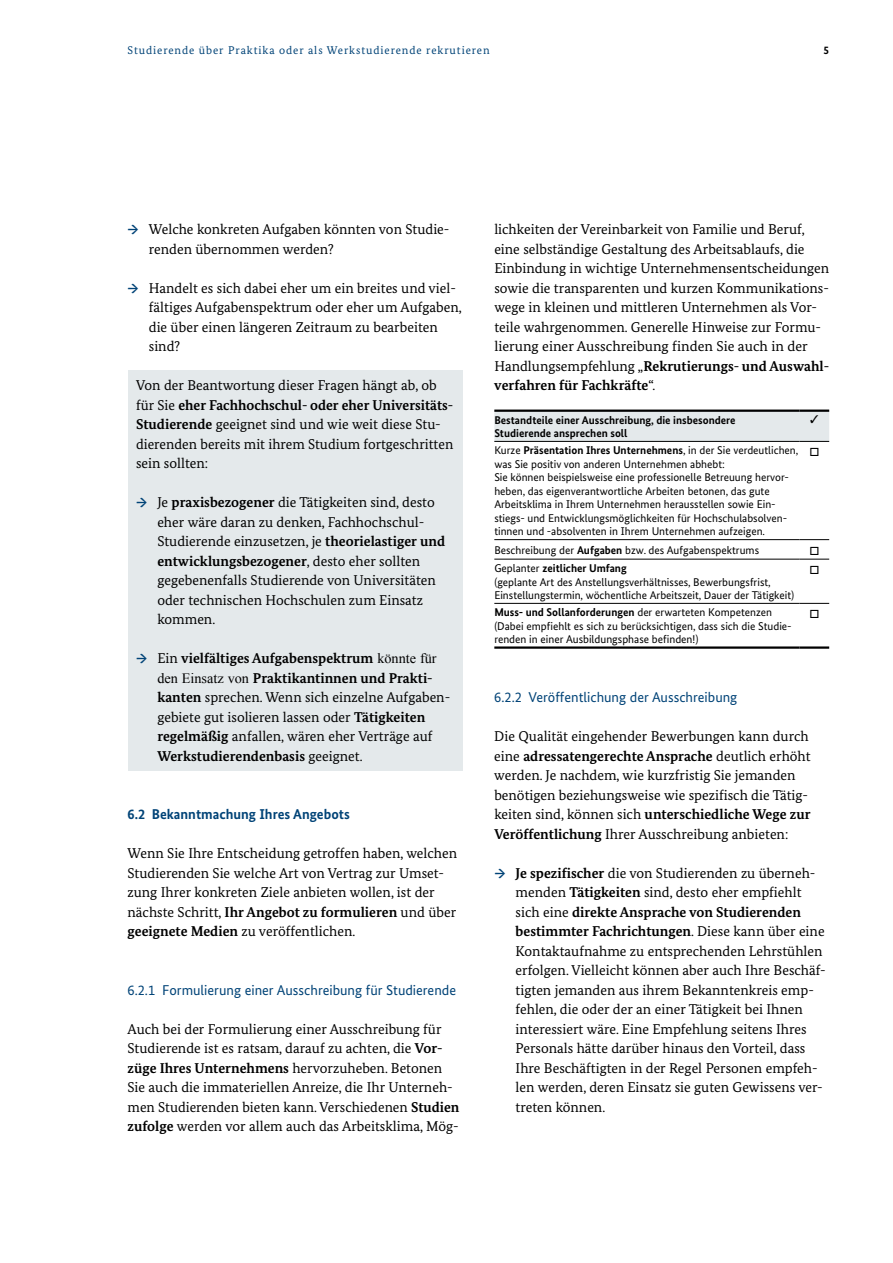
<style>
.page{position:relative;width:893px;height:1263px;background:#fff}
.page>*{position:absolute;margin:0;border:0;box-sizing:border-box;transform-origin:0 0}
.t1{font:14.25px/19.5px "Bundes Serif";color:#000}
.t2{font:14.25px "Bundes Sans";color:#004377}
.t3{font:700 14.25px "Bundes Sans";color:#004377}
.t4{font:700 14.25px "Bundes Serif";color:#004377}
.t5{font:11.25px/13.5px "Bundes Sans";color:#000}
.t6{font:700 11.25px/13.5px "Bundes Sans";color:#000}
.t7{font:11.25px "Bundes Serif";letter-spacing:.08em;color:#004377}
.s1{font-weight:700;color:#004377}
.s2{font-weight:700}
.s3{font-family:"Times New Roman"}
</style>
<div class="page">
<div style="left:128px;top:371px;width:334px;height:400px;background:#e4e9eb"></div>
<hr style="left:494px;top:410px;width:306px;height:2px;background:#000">
<hr style="left:800px;top:410px;width:29px;height:2px;background:#000">
<hr style="left:494px;top:539px;width:306px;height:1px;background:#000">
<svg style="left:800px;top:539px;width:29px;height:1px"></svg>
<hr style="left:494px;top:559px;width:306px;height:1px;background:#000">
<hr style="left:494px;top:603px;width:306px;height:1px;background:#000">
<svg style="left:800px;top:603px;width:29px;height:1px"></svg>
<hr style="left:494px;top:646px;width:306px;height:3px;background:#000">
<hr style="left:800px;top:646px;width:29px;height:3px;background:#000">
<svg style="left:494px;top:411px;width:335px;height:31px;background:#d6dbdd"></svg>
<svg style="left:800px;top:558px;width:29px;height:2px"></svg>
<p class="t7" style="left:128px;top:43px;width:364px">Studierende über Praktika oder als Werkstudierende rekrutieren</p>
<p class="t6" style="left:824px;top:43px;width:7px">5</p>
<p class="t1" style="left:149px;top:219px;width:302px;text-indent:-21px"><span class="s1">→</span> Welche konkreten Aufgaben könnten von Studie&shy;renden übernommen werden?</p>
<p class="t1" style="left:149px;top:278px;width:314px;text-indent:-21px"><span class="s1">→</span> Handelt es sich dabei eher um ein breites und viel&shy;fältiges Aufgabenspektrum oder eher um Aufgaben, die über einen längeren Zeitraum zu bearbeiten sind?</p>
<p class="t1" style="left:136px;top:375px;width:319px">Von der Beantwortung dieser Fragen hängt ab, ob für Sie <span class="s2">eher Fachhochschul- oder eher Universitäts-Studierende</span> geeignet sind und wie weit diese Stu&shy;dierenden bereits mit ihrem Studium fortgeschritten sein sollten:</p>
<p class="t1" style="left:157px;top:492px;width:289px;text-indent:-21px"><span class="s1">→</span> Je <span class="s2">praxisbezogener</span> die Tätigkeiten sind, desto eher wäre daran zu denken, Fachhochschul-Studierende einzusetzen, je <span class="s2">theorielastiger und entwicklungsbezogener</span>, desto eher sollten gegebenenfalls Studierende von Universitäten oder technischen Hochschulen zum Einsatz kommen.</p>
<p class="t1" style="left:157px;top:648px;width:294px;text-indent:-21px"><span class="s1">→</span> Ein <span class="s2">vielfältiges Aufgabenspektrum</span> <span class="s3">könnte für den Einsatz von</span> <span class="s2">Praktikantinnen und Prakti&shy;kanten</span> sprechen. Wenn sich einzelne Aufgaben&shy;gebiete gut isolieren lassen oder <span class="s2">Tätigkeiten regelmäßig</span> anfallen, wären eher Verträge auf <span class="s2">Werkstudierendenbasis</span> geeignet.</p>
<h3 class="t3" style="left:128px;top:805px;width:224px">6.2 Bekanntmachung Ihres Angebots</h3>
<p class="t1" style="left:128px;top:843px;width:331px">Wenn Sie Ihre Entscheidung getroffen haben, welchen Studierenden Sie welche Art von Vertrag zur Umset&shy;zung Ihrer konkreten Ziele anbieten wollen, ist der nächste Schritt, <span class="s2">Ihr Angebot zu formulieren</span> und über <span class="s2">geeignete Medien</span> zu veröffentlichen.</p>
<h4 class="t2" style="left:128px;top:981px;width:330px">6.2.1 Formulierung einer Ausschreibung für Studierende</h4>
<p class="t1" style="left:128px;top:1019px;width:333px">Auch bei der Formulierung einer Ausschreibung für Studierende ist es ratsam, darauf zu achten, die <span class="s2">Vor&shy;züge Ihres Unternehmens</span> hervorzuheben. Betonen Sie auch die immateriellen Anreize, die Ihr Unterneh&shy;men Studierenden bieten kann. Verschiedenen <span class="s2">Studien zufolge</span> werden vor allem auch das Arbeitsklima, Mög-</p>
<p class="t1" style="left:494px;top:219px;width:336px">lichkeiten der Vereinbarkeit von Familie und Beruf, eine selbständige Gestaltung des Arbeitsablaufs, die Einbindung in wichtige Unternehmensentscheidungen sowie die transparenten und kurzen Kommunikations&shy;wege in kleinen und mittleren Unternehmen als Vor&shy;teile wahrgenommen. Generelle Hinweise zur Formu&shy;lierung einer Ausschreibung finden Sie auch in der Handlungsempfehlung „<span class="s2">Rekrutierungs- und Auswahl&shy;verfahren für Fachkräfte</span>“.</p>
<p class="t6" style="left:494px;top:413px;width:243px">Bestandteile einer Ausschreibung, die insbesondere<br>Studierende ansprechen soll</p>
<p class="t5" style="left:494px;top:444px;width:306px">Kurze <span class="s2">Präsentation Ihres Unternehmens</span>, in der Sie verdeutlichen, was Sie positiv von anderen Unternehmen abhebt:<br>Sie können beispielsweise eine professionelle Betreuung hervor&shy;heben, das eigenverantwortliche Arbeiten betonen, das gute Arbeitsklima in Ihrem Unternehmen herausstellen sowie Ein&shy;stiegs- und Entwicklungsmöglichkeiten für Hochschulabsolven&shy;tinnen und -absolventen in Ihrem Unternehmen aufzeigen.</p>
<p class="t5" style="left:494px;top:543px;width:266px">Beschreibung der <span class="s2">Aufgaben</span> bzw. des Aufgabenspektrums</p>
<p class="t5" style="left:494px;top:561px;width:301px">Geplanter <span class="s2">zeitlicher Umfang<br></span>(geplante Art des Anstellungsverhältnisses, Bewerbungsfrist,<br>Einstellungstermin, wöchentliche Arbeitszeit, Dauer der Tätigkeit)</p>
<p class="t5" style="left:494px;top:606px;width:299px"><span class="s2">Muss- und Sollanforderungen</span> der erwarteten Kompetenzen (Dabei empfiehlt es sich zu berücksichtigen, dass sich die Studie&shy;renden in einer Ausbildungsphase befinden!)</p>
<h4 class="t2" style="left:494px;top:688px;width:245px">6.2.2 Veröffentlichung der Ausschreibung</h4>
<p class="t1" style="left:494px;top:726px;width:318px">Die Qualität eingehender Bewerbungen kann durch eine <span class="s2">adressatengerechte Ansprache</span> deutlich erhöht werden. Je nachdem, wie kurzfristig Sie jemanden benötigen beziehungsweise wie spezifisch die Tätig&shy;keiten sind, können sich <span class="s2">unterschiedliche Wege zur Veröffentlichung</span> Ihrer Ausschreibung anbieten:</p>
<p class="t4" style="left:494px;top:864px;width:13px">→</p>
<p class="t1" style="left:516px;top:863px;width:312px"><span class="s2">Je spezifischer</span> die von Studierenden zu überneh&shy;menden <span class="s2">Tätigkeiten</span> sind, desto eher empfiehlt sich eine <span class="s2">direkte Ansprache von Studierenden bestimmter Fachrichtungen</span>. Diese kann über eine Kontaktaufnahme zu entsprechenden Lehrstühlen erfolgen. Vielleicht können aber auch Ihre Beschäf&shy;tigten jemanden aus ihrem Bekanntenkreis emp&shy;fehlen, die oder der an einer Tätigkeit bei Ihnen interessiert wäre. Eine Empfehlung seitens Ihres Personals hätte darüber hinaus den Vorteil, dass Ihre Beschäftigten in der Regel Personen empfeh&shy;len werden, deren Einsatz sie guten Gewissens ver&shy;treten können.</p>
</div>
